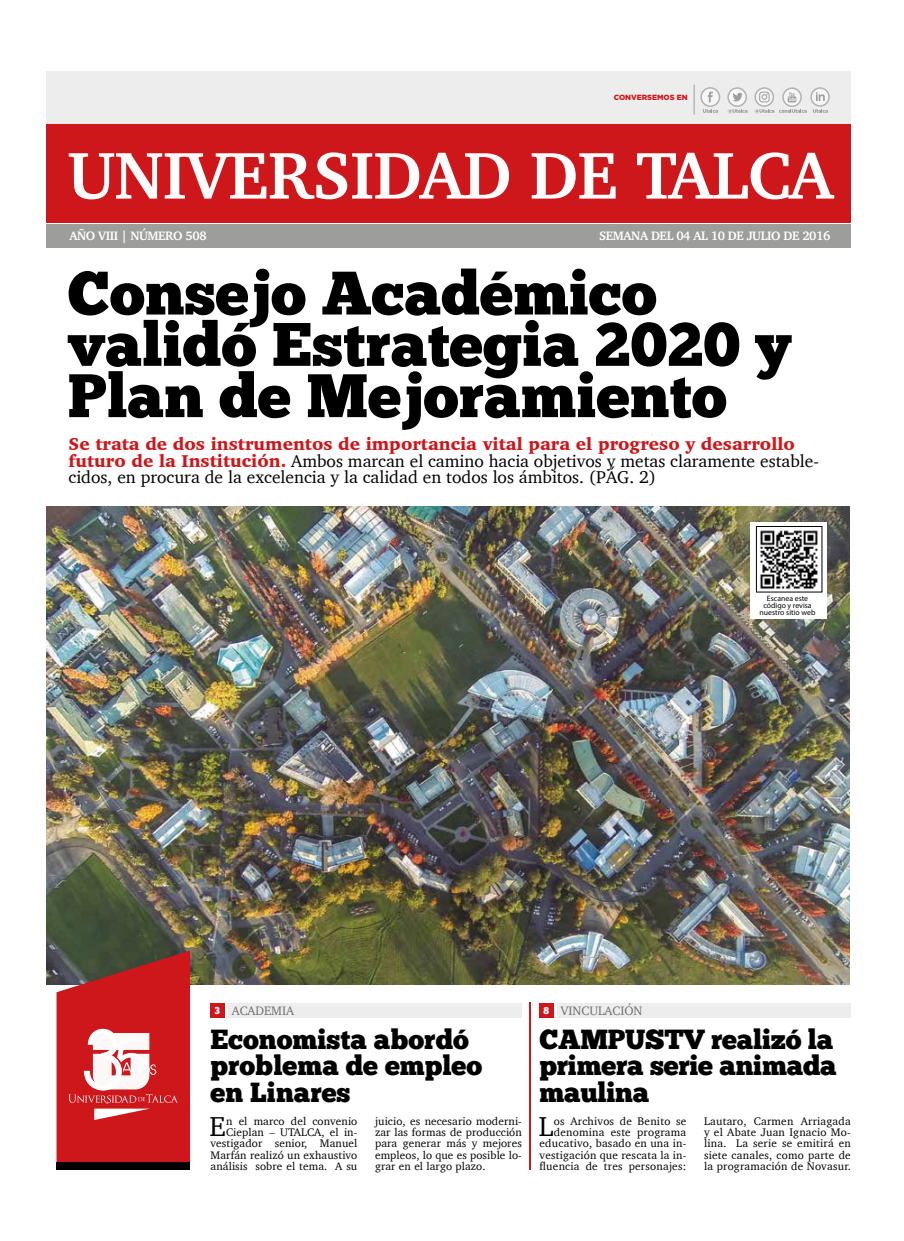
<style>
.page{position:relative;width:904px;height:1241px;background:#fff}
.page>*{position:absolute;margin:0;border:0;box-sizing:border-box;transform-origin:0 0}
.t1{font:700 67.5px "Charter";letter-spacing:-.01em;color:#fff}
.t2{font:61.25px/51.2px "Chunk Five Ex";color:#000}
.t3{font:28px "Charter";color:#000}
.t4{font:27.5px/26.2px "Chunk Five Ex";letter-spacing:-.01em;color:#000}
.t5{font:17.5px/16.2px "Charter";color:#000}
.t6{font:700 12.5px "Charter";letter-spacing:-.03em;color:#fff}
.t7{font:12.5px "Charter";color:#706f6f}
.t8{font:11.25px/11.2px "Charter";letter-spacing:.02em;color:#000;text-align:right}
.t9{font:7.75px/6.6px "Myriad Pro";color:#000;text-align:center}
.t10{font:900 7.5px "Gotham";color:#cd171a}
.s1{font-weight:900;color:#cd171a}
.s2{font-family:"Chunk Five Ex";font-size:10px;color:#fff}
</style>
<div class="page">
<img style="left:47px;top:506px;width:802px;height:478px">
<div style="left:46px;top:224px;width:804px;height:23px;background:#9d9d9c"></div>
<div style="left:46px;top:71px;width:804px;height:125px;background:#ededed"></div>
<div style="left:46px;top:125px;width:804px;height:98px;background:#cd171a"></div>
<hr style="left:529px;top:1002px;width:1px;height:167px;background:#cd171a">
<div style="left:210px;top:1002px;width:15px;height:15px;background:#cd171a"></div>
<div style="left:228px;top:1002px;width:294px;height:15px;background:#ededed"></div>
<div style="left:539px;top:1002px;width:15px;height:15px;background:#cd171a"></div>
<div style="left:557px;top:1002px;width:293px;height:15px;background:#ededed"></div>
<div style="left:750px;top:522px;width:77px;height:96px;background:#fff"></div>
<img style="left:760px;top:530px;width:58px;height:60px">
<div style="left:756px;top:526px;width:66px;height:66px;border:1px solid #000"></div>
<hr style="left:694px;top:85px;width:1px;height:30px;background:#9d9d9c">
<svg style="left:783px;top:88px;width:18px;height:18px"></svg>
<div style="left:782px;top:87px;width:19px;height:20px;border:1px solid #b3b2b2;border-radius:50%"></div>
<svg style="left:787px;top:92px;width:9px;height:10px"></svg>
<svg style="left:701px;top:88px;width:18px;height:18px"></svg>
<div style="left:700px;top:87px;width:20px;height:20px;border:1px solid #b3b2b2;border-radius:50%"></div>
<svg style="left:707px;top:92px;width:5px;height:10px"></svg>
<svg style="left:728px;top:88px;width:18px;height:18px"></svg>
<div style="left:727px;top:87px;width:20px;height:20px;border:1px solid #b3b2b2;border-radius:50%"></div>
<svg style="left:732px;top:93px;width:10px;height:8px"></svg>
<svg style="left:755px;top:88px;width:18px;height:18px"></svg>
<div style="left:754px;top:87px;width:20px;height:20px;border:1px solid #b3b2b2;border-radius:50%"></div>
<svg style="left:811px;top:88px;width:18px;height:18px"></svg>
<div style="left:810px;top:87px;width:19px;height:20px;border:1px solid #b3b2b2;border-radius:50%"></div>
<svg style="left:816px;top:92px;width:8px;height:9px"></svg>
<div style="left:759px;top:92px;width:10px;height:10px;border:1px solid #9d9d9c;border-radius:3px"></div>
<svg style="left:761px;top:93px;width:7px;height:7px"></svg>
<svg style="left:703px;top:109px;width:15px;height:4px"></svg>
<svg style="left:813px;top:109px;width:15px;height:4px"></svg>
<svg style="left:727px;top:109px;width:20px;height:4px"></svg>
<svg style="left:754px;top:109px;width:52px;height:4px"></svg>
<svg style="left:57px;top:950px;width:133px;height:212px"></svg>
<div style="left:57px;top:1162px;width:133px;height:7px;background:#000"></div>
<p class="t10" style="left:613px;top:92px;width:75px">CONVERSEMOS EN</p>
<h1 class="t1" style="left:67px;top:117px;width:767px">UNIVERSIDAD DE TALCA</h1>
<p class="t6" style="left:69px;top:225px;width:139px">AÑO VIII | NÚMERO 508</p>
<p class="t6" style="left:599px;top:225px;width:233px">SEMANA DEL 04 AL 10 DE JULIO DE 2016</p>
<h2 class="t2" style="left:68px;top:266px;width:724px">Consejo Académico validó Estrategia 2020 y<br>Plan de Mejoramiento</h2>
<p class="t5" style="left:69px;top:436px;width:751px"><span class="s1">Se trata de dos instrumentos de importancia vital para el progreso y desarrollo futuro de la Institución.</span> Ambos marcan el camino hacia objetivos y metas claramente estable&shy;cidos, en procura de la excelencia y la calidad en todos los ámbitos. (PÁG. 2)</p>
<p class="t9" style="left:759px;top:595px;width:57px">Escanea este código y revisa nuestro sitio web</p>
<p class="t7" style="left:214px;top:999px;width:81px"><span class="s2">3</span> ACADEMIA</p>
<h3 class="t4" style="left:210px;top:1025px;width:273px">Economista abordó problema de empleo en Linares</h3>
<h3 class="t3" style="left:210px;top:1102px;width:18px">E</h3>
<p class="t8" style="left:210px;top:1114px;width:148px">n el marco del convenio<br>Cieplan – UTALCA, el in&shy;vestigador senior, Manuel<br>Marfán realizó un exhaustivo análisis sobre el tema. A su</p>
<p class="t8" style="left:375px;top:1114px;width:148px;text-align:justify">juicio, es necesario moderni&shy;zar las formas de producción para generar más y mejores empleos, lo que es posible lo&shy;grar en el largo plazo.</p>
<p class="t7" style="left:543px;top:999px;width:100px"><span class="s2">8</span> VINCULACIÓN</p>
<h3 class="t4" style="left:539px;top:1025px;width:299px">CAMPUSTV realizó la primera serie animada maulina</h3>
<h3 class="t3" style="left:539px;top:1102px;width:16px">L</h3>
<p class="t8" style="left:539px;top:1114px;width:148px">os Archivos de Benito se denomina este programa educativo, basado en una in&shy;vestigación que rescata la in&shy;fluencia de tres personajes:</p>
<p class="t8" style="left:704px;top:1114px;width:148px;text-align:justify">Lautaro, Carmen Arriagada y el Abate Juan Ignacio Mo&shy;lina. La serie se emitirá en siete canales, como parte de la programación de Novasur.</p>
</div>
